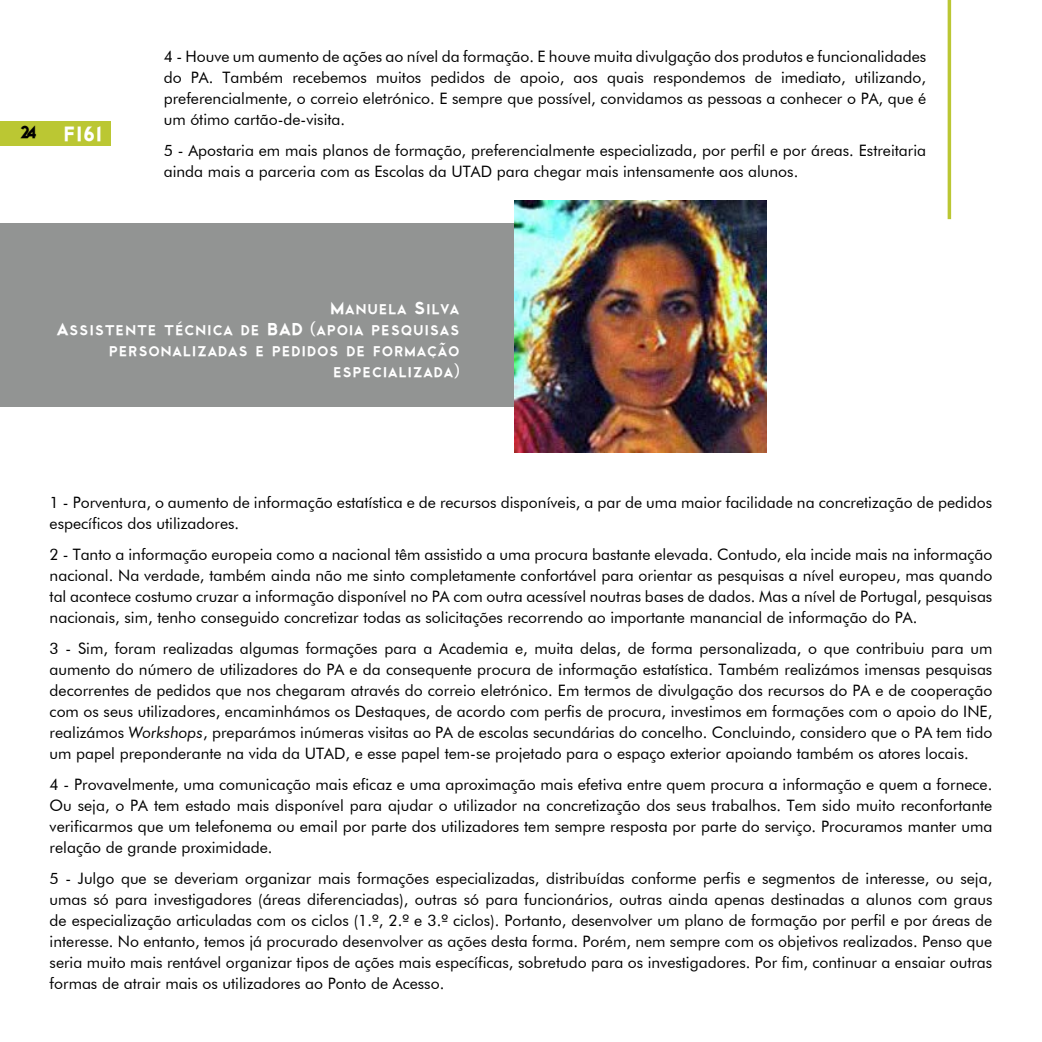
<style>
.page{position:relative;width:1042px;height:1042px;background:#fff}
.page>*{position:absolute;margin:0;border:0;box-sizing:border-box;transform-origin:0 0}
.t1{font:21px "Cityof";color:#fff}
.t2{font:17.5px/21px "Cityof";color:#fff;text-align:right}
.t3{font:15.75px/21px "Futura BT";color:#000;text-align:justify}
.s1{font-size:17.5px;color:#000}
.s2{font-style:italic}
</style>
<div class="page">
<div style="left:0;top:121px;width:110px;height:25px;background:#bbc733"></div>
<svg style="left:947px;top:0;width:4px;height:219px"></svg>
<div style="left:0;top:223px;width:660px;height:184px;background:#929493"></div>
<img style="left:514px;top:200px;width:252px;height:252px">
<h1 class="t1" style="left:19px;top:123px;width:85px"><span class="s1">24</span> FI61</h1>
<p class="t3" style="left:164px;top:45px;width:764px">4 - Houve um aumento de ações ao nível da formação. E houve muita divulgação dos produtos e funcionalidades do PA. Também recebemos muitos pedidos de apoio, aos quais respondemos de imediato, utilizando, preferencialmente, o correio eletrónico. E sempre que possível, convidamos as pessoas a conhecer o PA, que é um ótimo cartão-de-visita.</p>
<p class="t3" style="left:164px;top:139px;width:764px">5 - Apostaria em mais planos de formação, preferencialmente especializada, por perfil e por áreas. Estreitaria ainda mais a parceria com as Escolas da UTAD para chegar mais intensamente aos alunos.</p>
<p class="t2" style="left:56px;top:298px;width:405px">Manuela Silva<br>Assistente técnica de BAD (apoia pesquisas personalizadas e pedidos de formação especializada)</p>
<p class="t3" style="left:50px;top:492px;width:944px">1 - Porventura, o aumento de informação estatística e de recursos disponíveis, a par de uma maior facilidade na concretização de pedidos específicos dos utilizadores.</p>
<p class="t3" style="left:50px;top:544px;width:944px">2 - Tanto a informação europeia como a nacional têm assistido a uma procura bastante elevada. Contudo, ela incide mais na informação nacional. Na verdade, também ainda não me sinto completamente confortável para orientar as pesquisas a nível europeu, mas quando tal acontece costumo cruzar a informação disponível no PA com outra acessível noutras bases de dados. Mas a nível de Portugal, pesquisas nacionais, sim, tenho conseguido concretizar todas as solicitações recorrendo ao importante manancial de informação do PA.</p>
<p class="t3" style="left:50px;top:638px;width:944px">3 - Sim, foram realizadas algumas formações para a Academia e, muita delas, de forma personalizada, o que contribuiu para um aumento do número de utilizadores do PA e da consequente procura de informação estatística. Também realizámos imensas pesquisas decorrentes de pedidos que nos chegaram através do correio eletrónico. Em termos de divulgação dos recursos do PA e de cooperação com os seus utilizadores, encaminhámos os Destaques, de acordo com perfis de procura, investimos em formações com o apoio do INE, realizámos <span class="s2">Workshops</span>, preparámos inúmeras visitas ao PA de escolas secundárias do concelho. Concluindo, considero que o PA tem tido um papel preponderante na vida da UTAD, e esse papel tem-se projetado para o espaço exterior apoiando também os atores locais.</p>
<p class="t3" style="left:50px;top:773px;width:944px">4 - Provavelmente, uma comunicação mais eficaz e uma aproximação mais efetiva entre quem procura a informação e quem a fornece.<br>Ou seja, o PA tem estado mais disponível para ajudar o utilizador na concretização dos seus trabalhos. Tem sido muito reconfortante verificarmos que um telefonema ou email por parte dos utilizadores tem sempre resposta por parte do serviço. Procuramos manter uma relação de grande proximidade.</p>
<p class="t3" style="left:50px;top:867px;width:944px">5 - Julgo que se deveriam organizar mais formações especializadas, distribuídas conforme perfis e segmentos de interesse, ou seja, umas só para investigadores (áreas diferenciadas), outras só para funcionários, outras ainda apenas destinadas a alunos com graus de especialização articuladas com os ciclos (1.º, 2.º e 3.º ciclos). Portanto, desenvolver um plano de formação por perfil e por áreas de interesse. No entanto, temos já procurado desenvolver as ações desta forma. Porém, nem sempre com os objetivos realizados. Penso que seria muito mais rentável organizar tipos de ações mais específicas, sobretudo para os investigadores. Por fim, continuar a ensaiar outras formas de atrair mais os utilizadores ao Ponto de Acesso.</p>
</div>
